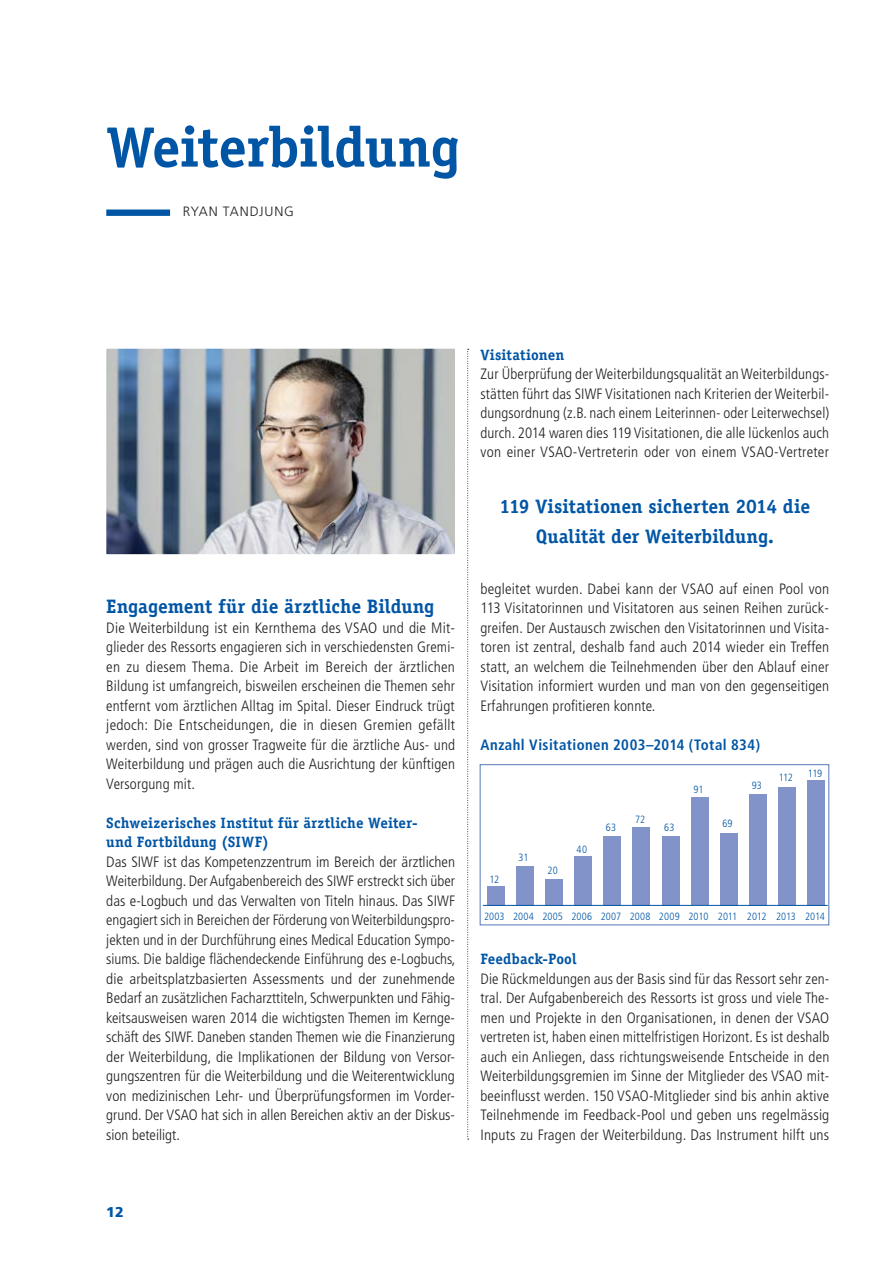
<style>
.page{position:relative;width:893px;height:1263px;background:#fff}
.page>*{position:absolute;margin:0;border:0;box-sizing:border-box;transform-origin:0 0}
.t1{font:700 57px "Officina Serif";letter-spacing:-.01em;color:#0155a5}
.t2{font:700 19.5px/30px "Officina Serif";letter-spacing:-.005em;color:#0155a5;text-align:center}
.t3{font:300 condensed 15px/19.5px "Frutiger LT Std";letter-spacing:.01em;color:#231f20;text-align:justify}
.t4{font:700 15px/19.5px "Officina Serif";letter-spacing:.01em;color:#0155a5}
.t5{font:700 condensed 15px "Frutiger";letter-spacing:.025em;color:#0155a5}
.t6{font:900 14.25px "Frutiger LT Std";color:#0155a5}
.t7{font:300 13.5px "Frutiger LT Std";letter-spacing:.065em;color:#231f20}
.t8{font:300 condensed 10.5px "Frutiger";letter-spacing:.01em;color:#0155a5}
</style>
<div class="page">
<svg style="left:467px;top:349px;width:2px;height:791px"></svg>
<div style="left:106px;top:209px;width:64px;height:7px;background:#0155a5"></div>
<img style="left:106px;top:349px;width:349px;height:205px">
<div style="left:480px;top:764px;width:349px;height:161px;border:1px solid #5677b9"></div>
<div style="left:487px;top:886px;width:17px;height:19px;background:#8193c9"></div>
<div style="left:516px;top:866px;width:17px;height:39px;background:#8193c9"></div>
<div style="left:545px;top:879px;width:17px;height:26px;background:#8193c9"></div>
<div style="left:575px;top:856px;width:17px;height:49px;background:#8193c9"></div>
<div style="left:604px;top:836px;width:17px;height:69px;background:#8193c9"></div>
<div style="left:633px;top:827px;width:17px;height:78px;background:#8193c9"></div>
<div style="left:662px;top:836px;width:17px;height:69px;background:#8193c9"></div>
<div style="left:691px;top:797px;width:17px;height:108px;background:#8193c9"></div>
<div style="left:720px;top:833px;width:17px;height:72px;background:#8193c9"></div>
<div style="left:750px;top:794px;width:17px;height:111px;background:#8193c9"></div>
<div style="left:779px;top:787px;width:17px;height:118px;background:#8193c9"></div>
<div style="left:808px;top:780px;width:17px;height:125px;background:#8193c9"></div>
<hr style="left:483px;top:905px;width:345px;height:1px;background:#0155a5">
<h1 class="t1" style="left:106px;top:112px;width:355px">Weiterbildung</h1>
<p class="t7" style="left:183px;top:204px;width:113px">RYAN TANDJUNG</p>
<h2 class="t2" style="left:106px;top:591px;width:330px">Engagement für die ärztliche Bildung</h2>
<p class="t3" style="left:106px;top:618px;width:350px">Die Weiterbildung ist ein Kernthema des VSAO und die Mit&shy;glieder des Ressorts engagieren sich in verschiedensten Gremi&shy;en zu diesem Thema. Die Arbeit im Bereich der ärztlichen Bildung ist umfangreich, bisweilen erscheinen die Themen sehr entfernt vom ärztlichen Alltag im Spital. Dieser Eindruck trügt jedoch: Die Entscheidungen, die in diesen Gremien gefällt werden, sind von grosser Tragweite für die ärztliche Aus- und Weiterbildung und prägen auch die Ausrichtung der künftigen Versorgung mit.</p>
<p class="t4" style="left:106px;top:812px;width:313px">Schweizerisches Institut für ärztliche Weiter&shy;und Fortbildung (SIWF)</p>
<p class="t3" style="left:106px;top:852px;width:351px">Das SIWF ist das Kompetenzzentrum im Bereich der ärztlichen Weiterbildung. Der Aufgabenbereich des SIWF erstreckt sich über das e-Logbuch und das Verwalten von Titeln hinaus. Das SIWF engagiert sich in Bereichen der Förderung von Weiterbildungspro&shy;jekten und in der Durchführung eines Medical Education Sympo&shy;siums. Die baldige flächendeckende Einführung des e-Logbuchs, die arbeitsplatzbasierten Assessments und der zunehmende Bedarf an zusätzlichen Facharzttiteln, Schwerpunkten und Fähig&shy;keitsausweisen waren 2014 die wichtigsten Themen im Kernge&shy;schäft des SIWF. Daneben standen Themen wie die Finanzierung der Weiterbildung, die Implikationen der Bildung von Versor&shy;gungszentren für die Weiterbildung und die Weiterentwicklung von medizinischen Lehr- und Überprüfungsformen im Vorder&shy;grund. Der VSAO hat sich in allen Bereichen aktiv an der Diskus&shy;sion beteiligt.</p>
<p class="t6" style="left:106px;top:1203px;width:19px">12</p>
<p class="t4" style="left:480px;top:344px;width:85px">Visitationen</p>
<p class="t3" style="left:480px;top:364px;width:350px">Zur Überprüfung der Weiterbildungsqualität an Weiterbildungs&shy;stätten führt das SIWF Visitationen nach Kriterien der Weiterbil&shy;dungsordnung (z.B. nach einem Leiterinnen- oder Leiterwechsel) durch. 2014 waren dies 119 Visitationen, die alle lückenlos auch von einer VSAO-Vertreterin oder von einem VSAO-Vertreter</p>
<h2 class="t2" style="left:499px;top:491px;width:312px">119 Visitationen sicherten 2014 die<br>Qualität der Weiterbildung.</h2>
<p class="t3" style="left:480px;top:579px;width:350px">begleitet wurden. Dabei kann der VSAO auf einen Pool von 113 Visitatorinnen und Visitatoren aus seinen Reihen zurück&shy;greifen. Der Austausch zwischen den Visitatorinnen und Visita&shy;toren ist zentral, deshalb fand auch 2014 wieder ein Treffen statt, an welchem die Teilnehmenden über den Ablauf einer Visitation informiert wurden und man von den gegenseitigen Erfahrungen profitieren konnte.</p>
<p class="t5" style="left:480px;top:735px;width:281px">Anzahl Visitationen 2003–2014 (Total 834)</p>
<p class="t8" style="left:490px;top:873px;width:11px">12</p>
<p class="t8" style="left:519px;top:852px;width:11px">31</p>
<p class="t8" style="left:548px;top:864px;width:12px">20</p>
<p class="t8" style="left:577px;top:843px;width:12px">40</p>
<p class="t8" style="left:606px;top:822px;width:12px">63</p>
<p class="t8" style="left:635px;top:813px;width:12px">72</p>
<p class="t8" style="left:664px;top:822px;width:12px">63</p>
<p class="t8" style="left:693px;top:784px;width:11px">91</p>
<p class="t8" style="left:722px;top:818px;width:12px">69</p>
<p class="t8" style="left:752px;top:779px;width:12px">93</p>
<p class="t8" style="left:779px;top:771px;width:16px">112</p>
<p class="t8" style="left:808px;top:767px;width:16px">119</p>
<p class="t8" style="left:484px;top:910px;width:22px">2003</p>
<p class="t8" style="left:513px;top:910px;width:22px">2004</p>
<p class="t8" style="left:542px;top:910px;width:22px">2005</p>
<p class="t8" style="left:571px;top:910px;width:22px">2006</p>
<p class="t8" style="left:601px;top:910px;width:22px">2007</p>
<p class="t8" style="left:630px;top:910px;width:22px">2008</p>
<p class="t8" style="left:659px;top:910px;width:22px">2009</p>
<p class="t8" style="left:688px;top:910px;width:21px">2010</p>
<p class="t8" style="left:718px;top:910px;width:21px">2011</p>
<p class="t8" style="left:747px;top:910px;width:21px">2012</p>
<p class="t8" style="left:776px;top:910px;width:21px">2013</p>
<p class="t8" style="left:805px;top:910px;width:21px">2014</p>
<p class="t4" style="left:480px;top:949px;width:97px">Feedback-Pool</p>
<p class="t3" style="left:480px;top:969px;width:350px">Die Rückmeldungen aus der Basis sind für das Ressort sehr zen&shy;tral. Der Aufgabenbereich des Ressorts ist gross und viele The&shy;men und Projekte in den Organisationen, in denen der VSAO vertreten ist, haben einen mittelfristigen Horizont. Es ist deshalb auch ein Anliegen, dass richtungsweisende Entscheide in den Weiterbildungsgremien im Sinne der Mitglieder des VSAO mit&shy;beeinflusst werden. 150 VSAO-Mitglieder sind bis anhin aktive Teilnehmende im Feedback-Pool und geben uns regelmässig Inputs zu Fragen der Weiterbildung. Das Instrument hilft uns</p>
</div>
